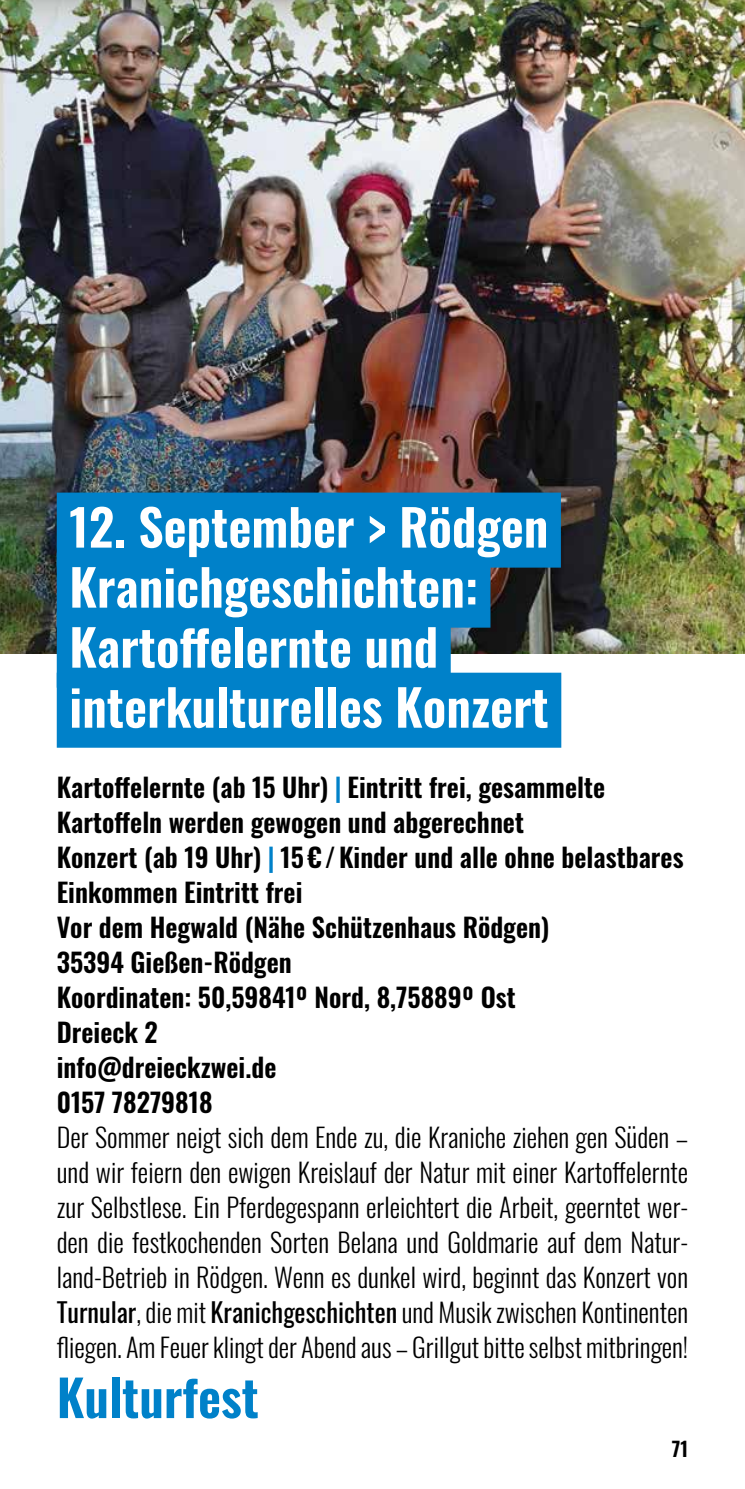
<style>
.page{position:relative;width:745px;height:1489px;background:#fff}
.page>*{position:absolute;margin:0;border:0;box-sizing:border-box;transform-origin:0 0}
.t1{font:600 50px/60px "Oswald";color:#fff}
.t2{font:600 50px "Oswald";color:#0081c9}
.t3{font:300 26.25px/35px "Oswald";color:#000;text-align:justify}
.t4{font:600 26.25px/35px "Oswald";color:#000}
.t5{font:600 20px "Oswald";color:#000}
.s1{color:#0081c9}
.s2{font-weight:400}
</style>
<div class="page">
<img style="left:0;top:0;width:744px;height:653px">
<div style="left:57px;top:492px;width:503px;height:75px;background:#0081c9"></div>
<div style="left:57px;top:552px;width:433px;height:75px;background:#0081c9"></div>
<div style="left:57px;top:612px;width:393px;height:75px;background:#0081c9"></div>
<div style="left:57px;top:672px;width:504px;height:75px;background:#0081c9"></div>
<h1 class="t1" style="left:69px;top:500px;width:480px">12. September &gt; Rödgen<br>Kranichgeschichten:<br>Kartoffelernte und interkulturelles Konzert</h1>
<p class="t4" style="left:57px;top:771px;width:628px">Kartoffelernte (ab 15 Uhr) <span class="s1">|</span> Eintritt frei, gesammelte Kartoffeln werden gewogen und abgerechnet<br>Konzert (ab 19 Uhr) <span class="s1">|</span> 15€/Kinder und alle ohne belastbares Einkommen Eintritt frei<br>Vor dem Hegwald (Nähe Schützenhaus Rödgen)<br>35394 Gießen-Rödgen<br>Koordinaten: 50,59841º Nord, 8,75889º Ost<br>Dreieck 2<br>info@dreieckzwei.de<br>0157 78279818</p>
<p class="t3" style="left:57px;top:1116px;width:632px">Der Sommer neigt sich dem Ende zu, die Kraniche ziehen gen Süden – und wir feiern den ewigen Kreislauf der Natur mit einer Kartoffelernte zur Selbstlese. Ein Pferdegespann erleichtert die Arbeit, geerntet wer&shy;den die festkochenden Sorten Belana und Goldmarie auf dem Natur&shy;land-Betrieb in Rödgen. Wenn es dunkel wird, beginnt das Konzert von <span class="s2">Turnular</span>, die mit <span class="s2">Kranichgeschichten</span> und Musik zwischen Kontinenten fliegen. Am Feuer klingt der Abend aus – Grillgut bitte selbst mitbringen!</p>
<h1 class="t2" style="left:57px;top:1371px;width:203px">Kulturfest</h1>
<p class="t5" style="left:671px;top:1438px;width:18px">71</p>
</div>
